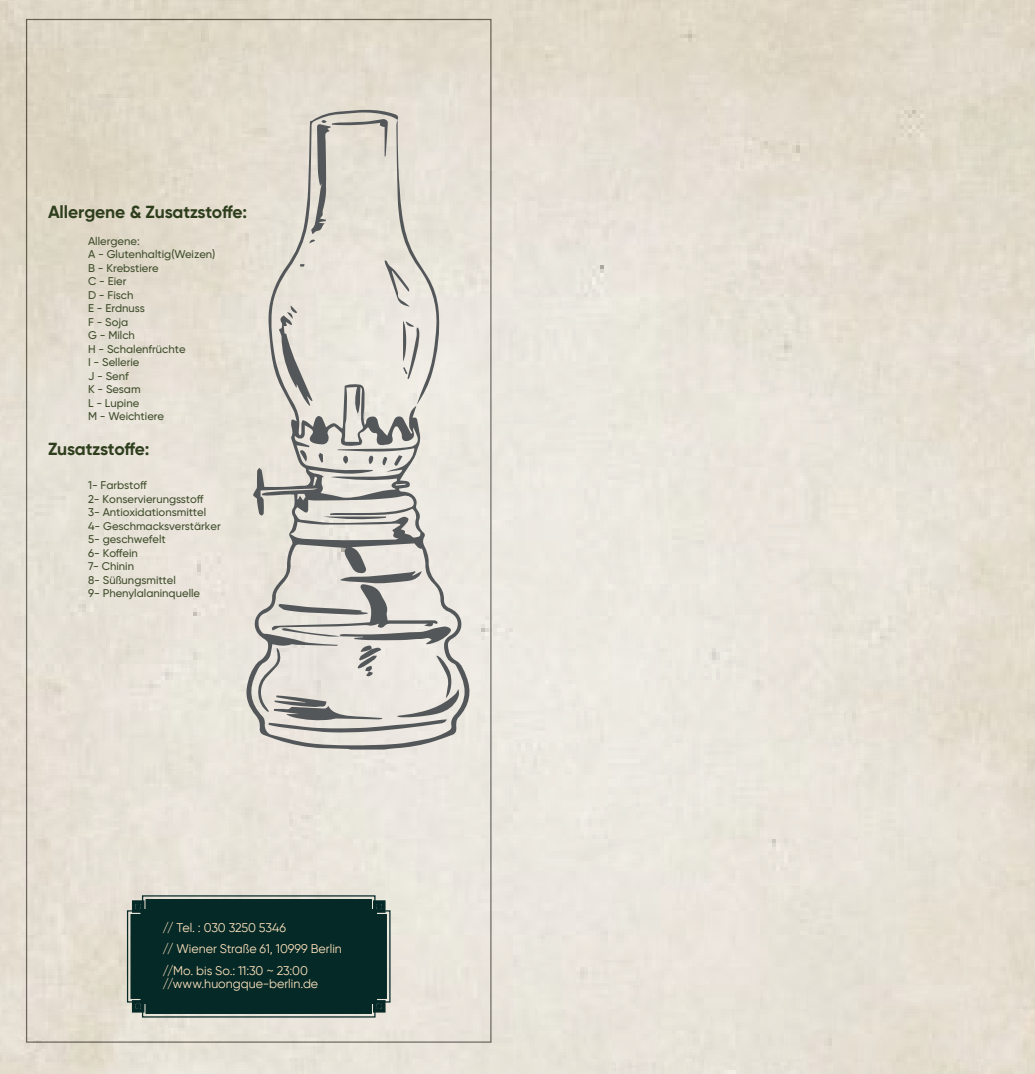
<style>
.page{position:relative;width:1035px;height:1074px;background:#fff}
.page>*{position:absolute;margin:0;border:0;box-sizing:border-box;transform-origin:0 0}
.t1{font:700 17.5px "SVN Gilroy";letter-spacing:-.01em;color:#2e3e1d}
.t2{font:12.5px/22px "SVN Gilroy";color:#fee2bd}
.t3{font:500 11.25px/13.5px "SVN Gilroy";color:#404e2c}
</style>
<div class="page">
<svg style="left:245px;top:110px;width:227px;height:639px;fill:#e9e5db"></svg>
<svg style="left:277px;top:119px;width:163px;height:287px"></svg>
<svg style="left:257px;top:571px;width:203px;height:161px"></svg>
<svg style="left:394px;top:455px;width:8px;height:11px"></svg>
<svg style="left:300px;top:450px;width:8px;height:11px"></svg>
<svg style="left:318px;top:453px;width:5px;height:9px"></svg>
<svg style="left:368px;top:455px;width:5px;height:9px"></svg>
<svg style="left:342px;top:456px;width:6px;height:8px"></svg>
<svg style="left:381px;top:457px;width:6px;height:8px"></svg>
<svg style="left:323px;top:516px;width:63px;height:4px"></svg>
<svg style="left:126px;top:894px;width:265px;height:124px"></svg>
<h1 class="t1" style="left:48px;top:199px;width:201px">Allergene &amp; Zusatzstoffe:</h1>
<p class="t3" style="left:88px;top:233px;width:129px">Allergene:<br>A - Glutenhaltig(Weizen)<br>B - Krebstiere<br>C - Eier<br>D - Fisch<br>E - Erdnuss<br>F - Soja<br>G - Milch<br>H - Schalenfrüchte<br>I - Sellerie<br>J - Senf<br>K - Sesam<br>L - Lupine<br>M - Weichtiere</p>
<h1 class="t1" style="left:48px;top:436px;width:103px">Zusatzstoffe:</h1>
<p class="t3" style="left:88px;top:478px;width:134px">1- Farbstoff<br>2- Konservierungsstoff<br>3- Antioxidationsmittel<br>4- Geschmacksverstärker<br>5- geschwefelt<br>6- Koffein<br>7- Chinin<br>8- Süßungsmittel<br>9- Phenylalaninquelle</p>
<p class="t2" style="left:162px;top:915px;width:125px">// Tel. : 030 3250 5346</p>
<p class="t2" style="left:162px;top:936px;width:181px">// Wiener Straße 61, 10999 Berlin //Mo. bis So.: 11:30 ~ 23:00</p>
<p class="t2" style="left:162px;top:972px;width:157px">//www.huongque-berlin.de</p>
</div>
